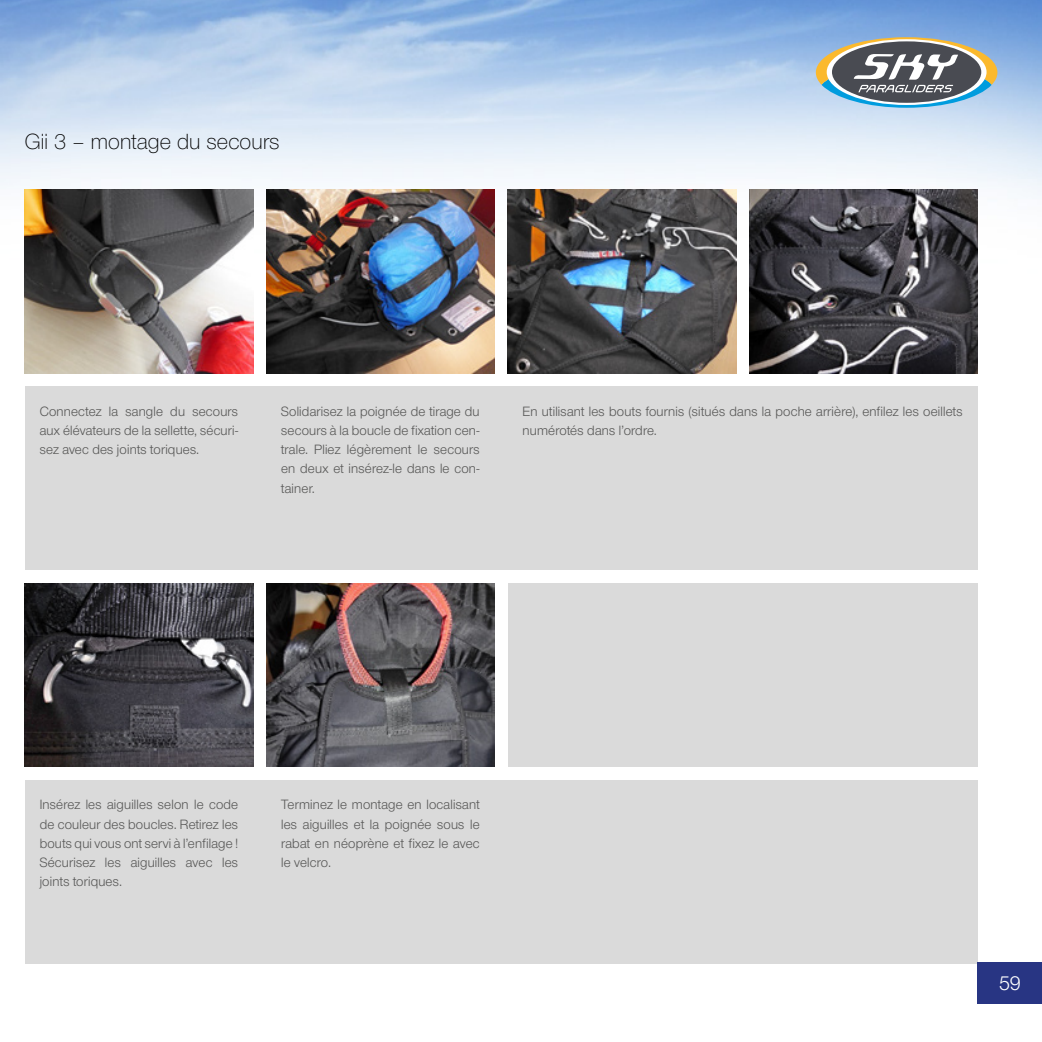
<style>
.page{position:relative;width:1042px;height:1042px;background:#fff}
.page>*{position:absolute;margin:0;border:0;box-sizing:border-box;transform-origin:0 0}
.t1{font:300 22.75px "Nimbus Sans Novus DOT";letter-spacing:.01em;color:#000}
.t2{font:21px "Nimbus Sans Novus DOT";color:#fff}
.t3{font:14px/19.2px "Nimbus Sans Novus DOT";letter-spacing:.015em;color:#575756;text-align:justify}
</style>
<div class="page">
<img style="left:0;top:0;width:1042px;height:337px">
<svg style="left:821px;top:62px;width:171px;height:46px"></svg>
<svg style="left:827px;top:39px;width:159px;height:66px"></svg>
<div style="left:832px;top:41px;width:149px;height:62px;background:#494b52;border-radius:50%"></div>
<svg style="left:816px;top:37px;width:181px;height:55px"></svg>
<div style="left:25px;top:386px;width:952px;height:184px;background:#dadada"></div>
<div style="left:25px;top:780px;width:952px;height:184px;background:#dadada"></div>
<img style="left:25px;top:583px;width:228px;height:184px">
<div style="left:508px;top:583px;width:469px;height:184px;background:#dadada"></div>
<img style="left:266px;top:583px;width:228px;height:184px">
<img style="left:749px;top:189px;width:228px;height:184px">
<img style="left:25px;top:189px;width:228px;height:184px">
<img style="left:508px;top:189px;width:228px;height:184px">
<img style="left:266px;top:189px;width:228px;height:184px">
<div style="left:978px;top:962px;width:64px;height:41px;background:#283583"></div>
<h1 class="t1" style="left:25px;top:129px;width:256px">Gii 3 – montage du secours</h1>
<p class="t3" style="left:40px;top:401px;width:200px">Connectez la sangle du secours aux élévateurs de la sellette, sécuri&shy;sez avec des joints toriques.</p>
<p class="t3" style="left:281px;top:401px;width:200px">Solidarisez la poignée de tirage du secours à la boucle de fixation cen&shy;trale. Pliez légèrement le secours en deux et insérez-le dans le con&shy;tainer.</p>
<p class="t3" style="left:523px;top:401px;width:441px">En utilisant les bouts fournis (situés dans la poche arrière), enfilez les oeillets numérotés dans l’ordre.</p>
<p class="t3" style="left:40px;top:795px;width:200px">Insérez les aiguilles selon le code de couleur des boucles. Retirez les bouts qui vous ont servi à l’enfilage !<br>Sécurisez les aiguilles avec les joints toriques.</p>
<p class="t3" style="left:281px;top:795px;width:200px">Terminez le montage en localisant les aiguilles et la poignée sous le rabat en néoprène et fixez le avec le velcro.</p>
<h2 class="t2" style="left:999px;top:971px;width:23px">59</h2>
</div>
